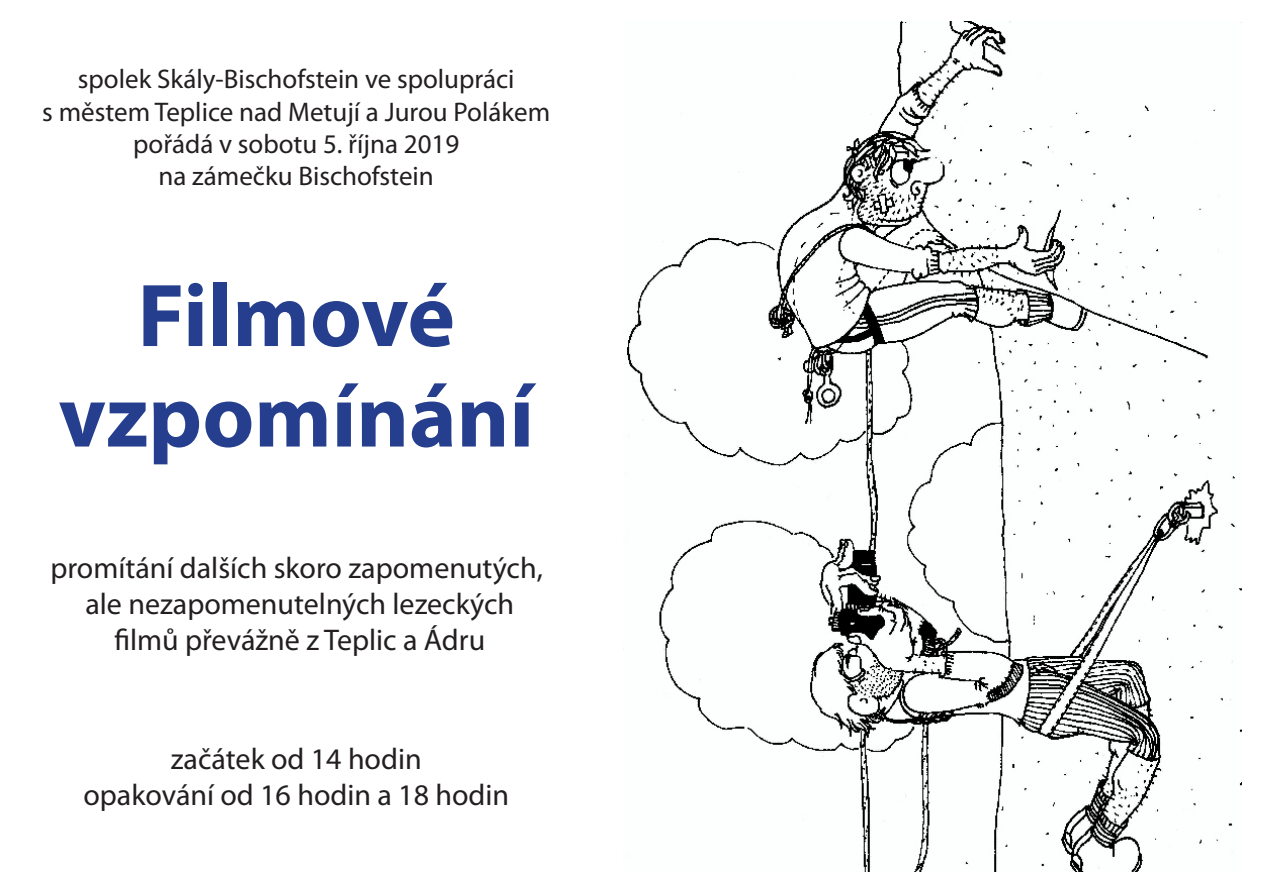
<style>
.page{position:relative;width:1263px;height:893px;background:#fff}
.page>*{position:absolute;margin:0;border:0;box-sizing:border-box;transform-origin:0 0}
.t1{font:700 90px "Myriad Pro";color:#253f8e}
.t2{font:30px "Myriad Pro";color:#231f20}
.t3{font:27px "Myriad Pro";color:#231f20}
</style>
<div class="page">
<img style="left:625px;top:21px;width:617px;height:851px">
<p class="t3" style="left:78px;top:63px;width:438px">spolek Skály-Bischofstein ve spolupráci</p>
<p class="t3" style="left:42px;top:95px;width:509px">s městem Teplice nad Metují a Jurou Polákem</p>
<p class="t3" style="left:133px;top:127px;width:327px">pořádá v sobotu 5. října 2019</p>
<p class="t3" style="left:159px;top:160px;width:277px">na zámečku Bischofstein</p>
<p class="t1" style="left:138px;top:257px;width:319px">Filmové</p>
<p class="t1" style="left:58px;top:357px;width:477px">vzpomínání</p>
<p class="t2" style="left:50px;top:549px;width:494px">promítání dalších skoro zapomenutých,</p>
<p class="t2" style="left:85px;top:585px;width:430px">ale nezapomenutelných lezeckých</p>
<p class="t2" style="left:114px;top:621px;width:372px">filmů převážně z Teplic a Ádru</p>
<p class="t2" style="left:171px;top:741px;width:252px">začátek od 14 hodin</p>
<p class="t2" style="left:83px;top:777px;width:427px">opakování od 16 hodin a 18 hodin</p>
</div>
